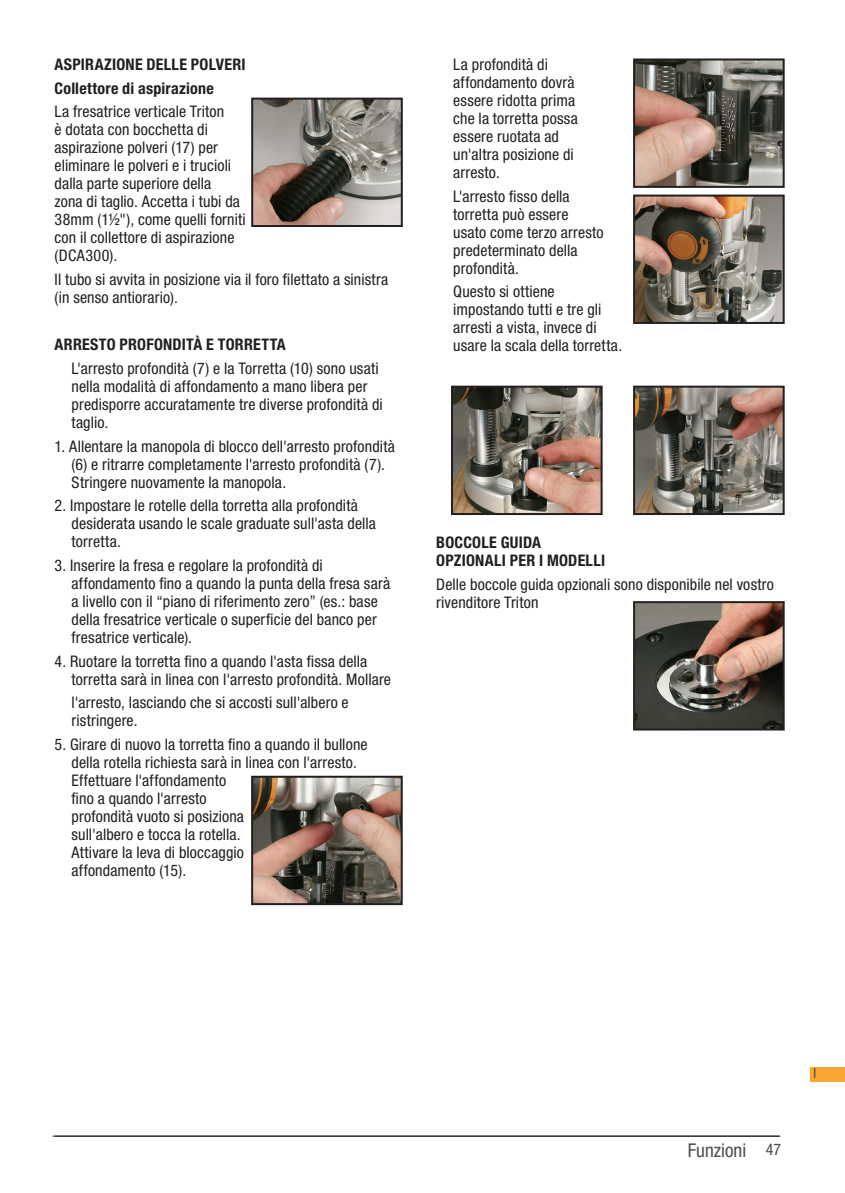
<style>
.page{position:relative;width:845px;height:1193px;background:#fff}
.page>*{position:absolute;margin:0;border:0;box-sizing:border-box;transform-origin:0 0}
.t1{font:condensed 19px "Helvetica Neue LT Std";color:#4b4c4d}
.Triton_BC_with_Ind{font:condensed 16px/18px "Helvetica Neue LT Std";letter-spacing:.01em;color:#231f20}
.Triton_BC_with_Ind-2{font:700 condensed 16px/18px "Helvetica Neue LT Std";letter-spacing:.015em;color:#231f20}
.t2{font:condensed 16px "Helvetica Neue LT Std";color:#4b4c4d}
.t3{font:condensed 14px "Helvetica Neue LT Std";color:#4b4c4d}
</style>
<div class="page">
<hr style="left:53px;top:1136px;width:725px;height:1px;background:#231f20">
<hr style="left:55px;top:1136px;width:725px;height:1px;background:#231f20">
<div style="left:809px;top:1067px;width:35px;height:14px;background:#faa633"></div>
<img style="left:254px;top:101px;width:145px;height:123px">
<div style="left:251px;top:98px;width:151px;height:129px;border:2px solid #231f20"></div>
<img style="left:254px;top:779px;width:145px;height:123px">
<div style="left:251px;top:776px;width:151px;height:129px;border:2px solid #231f20"></div>
<img style="left:635px;top:61px;width:146px;height:124px">
<div style="left:632px;top:58px;width:152px;height:130px;border:2px solid #231f20"></div>
<img style="left:635px;top:198px;width:146px;height:123px">
<div style="left:632px;top:195px;width:152px;height:129px;border:2px solid #231f20"></div>
<img style="left:454px;top:389px;width:145px;height:123px">
<div style="left:451px;top:386px;width:151px;height:129px;border:2px solid #231f20"></div>
<img style="left:635px;top:389px;width:146px;height:123px">
<div style="left:632px;top:386px;width:152px;height:129px;border:2px solid #231f20"></div>
<img style="left:635px;top:604px;width:146px;height:123px">
<div style="left:632px;top:601px;width:152px;height:129px;border:2px solid #231f20"></div>
<p class="Triton_BC_with_Ind-2" style="left:55px;top:55px;width:192px">ASPIRAZIONE DELLE POLVERI</p>
<p class="Triton_BC_with_Ind-2" style="left:55px;top:79px;width:161px">Collettore di aspirazione</p>
<p class="Triton_BC_with_Ind" style="left:55px;top:102px;width:193px">La fresatrice verticale Triton<br>è dotata con bocchetta di aspirazione polveri (17) per eliminare le polveri e i trucioli dalla parte superiore della<br>zona di taglio. Accetta i tubi da<br>38mm (1½"), come quelli forniti con il collettore di aspirazione (DCA300).</p>
<p class="Triton_BC_with_Ind" style="left:55px;top:270px;width:335px">Il tubo si avvita in posizione via il foro filettato a sinistra (in senso antiorario).</p>
<p class="Triton_BC_with_Ind-2" style="left:55px;top:335px;width:232px">ARRESTO PROFONDITÀ E TORRETTA</p>
<p class="Triton_BC_with_Ind" style="left:72px;top:359px;width:312px">L'arresto profondità (7) e la Torretta (10) sono usati nella modalità di affondamento a mano libera per predisporre accuratamente tre diverse profondità di taglio.</p>
<p class="Triton_BC_with_Ind" style="left:72px;top:437px;width:325px;text-indent:-17px">1. Allentare la manopola di blocco dell'arresto profondità (6) e ritrarre completamente l'arresto profondità (7).<br>Stringere nuovamente la manopola.</p>
<p class="Triton_BC_with_Ind" style="left:72px;top:497px;width:306px;text-indent:-17px">2. Impostare le rotelle della torretta alla profondità desiderata usando le scale graduate sull'asta della torretta.</p>
<p class="Triton_BC_with_Ind" style="left:72px;top:556px;width:320px;text-indent:-17px">3. Inserire la fresa e regolare la profondità di affondamento fino a quando la punta della fresa sarà a livello con il “piano di riferimento zero” (es.: base della fresatrice verticale o superficie del banco per fresatrice verticale).</p>
<p class="Triton_BC_with_Ind" style="left:72px;top:652px;width:321px;text-indent:-17px">4. Ruotare la torretta fino a quando l'asta fissa della torretta sarà in linea con l'arresto profondità. Mollare</p>
<p class="Triton_BC_with_Ind" style="left:72px;top:694px;width:278px">l'arresto, lasciando che si accosti sull'albero e ristringere.</p>
<p class="Triton_BC_with_Ind" style="left:72px;top:735px;width:297px;text-indent:-17px">5. Girare di nuovo la torretta fino a quando il bullone della rotella richiesta sarà in linea con l'arresto.<br>Effettuare l'affondamento<br>fino a quando l'arresto<br>profondità vuoto si posiziona<br>sull'albero e tocca la rotella.<br>Attivare la leva di bloccaggio<br>affondamento (15).</p>
<p class="Triton_BC_with_Ind" style="left:453px;top:55px;width:126px">La profondità di affondamento dovrà essere ridotta prima che la torretta possa essere ruotata ad un'altra posizione di arresto.</p>
<p class="Triton_BC_with_Ind" style="left:453px;top:187px;width:152px">L'arresto fisso della torretta può essere usato come terzo arresto predeterminato della profondità.</p>
<p class="Triton_BC_with_Ind" style="left:453px;top:282px;width:170px">Questo si ottiene impostando tutti e tre gli arresti a vista, invece di usare la scala della torretta.</p>
<p class="Triton_BC_with_Ind-2" style="left:436px;top:533px;width:170px">BOCCOLE GUIDA<br>OPZIONALI PER I MODELLI</p>
<p class="Triton_BC_with_Ind" style="left:436px;top:575px;width:339px">Delle boccole guida opzionali sono disponibile nel vostro rivenditore Triton</p>
<p class="t1" style="left:687px;top:1140px;width:60px">Funzioni</p>
<p class="t2" style="left:765px;top:1140px;width:17px">47</p>
<p class="t3" style="left:813px;top:1065px;width:4px">I</p>
</div>
